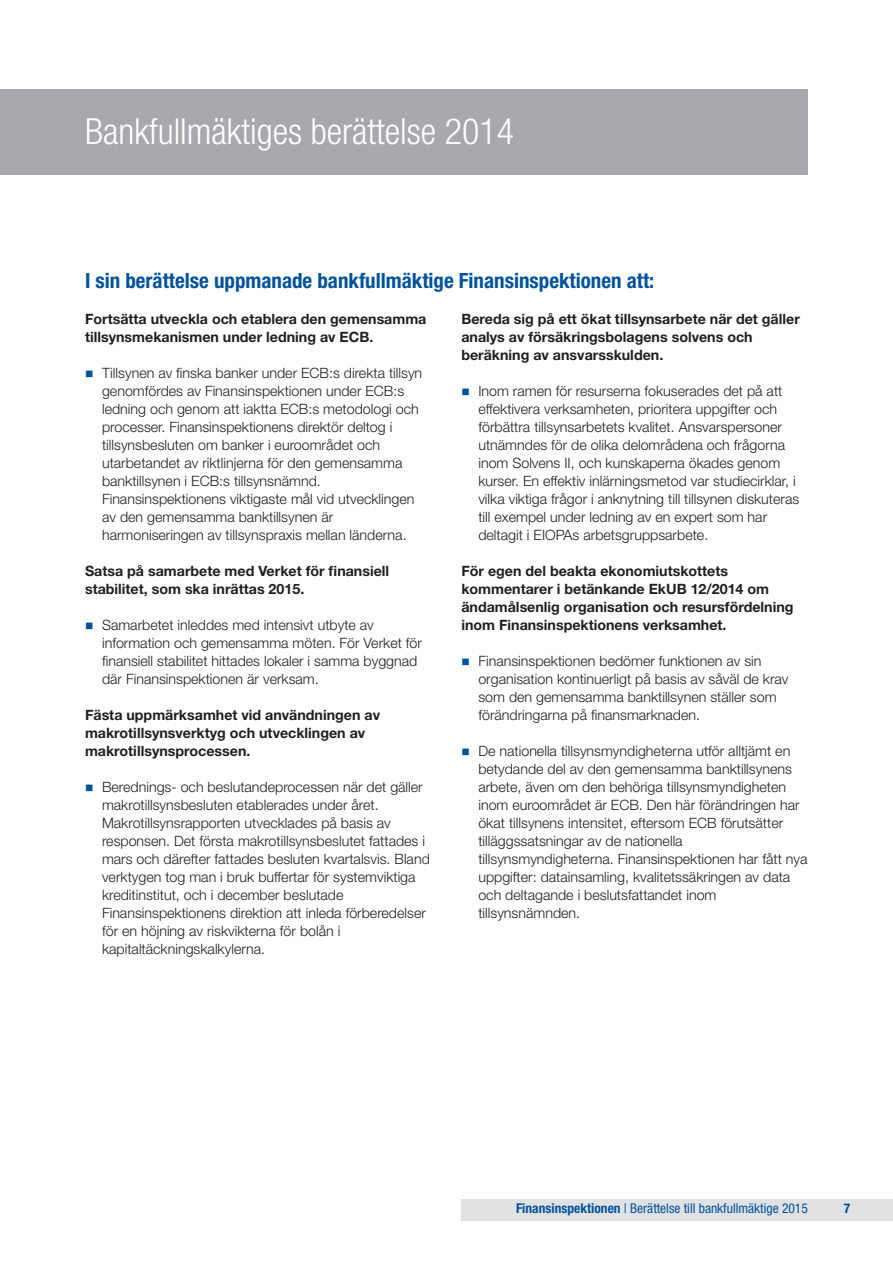
<style>
.page{position:relative;width:893px;height:1263px;background:#fff}
.page>*{position:absolute;margin:0;border:0;box-sizing:border-box;transform-origin:0 0}
.Pääotsikko_harmaalla{font:300 condensed 36px "Helvetica Neue LT Std";color:#fff}
.Otsikko{font:700 condensed 21px "Helvetica Neue LT Std";color:#015399}
.t1{font:300 14.25px/18px "Helvetica Neue LT Std";color:#231f20}
.Väliotsikko{font:700 14.25px/18px "Helvetica Neue LT Std";color:#231f20}
.t2{font:condensed 13.5px "Helvetica Neue LT Std";color:#015399}
.t3{font:700 condensed 13.5px "Helvetica Neue LT Std";color:#015399}
.s1{font-weight:700}
</style>
<div class="page">
<div style="left:461px;top:1199px;width:432px;height:21px;background:#e1e2e4"></div>
<div style="left:0;top:89px;width:808px;height:85px;background:#a8a9ad"></div>
<p class="Pääotsikko_harmaalla" style="left:85px;top:111px;width:430px">Bankfullmäktiges berättelse 2014</p>
<p class="Otsikko" style="left:85px;top:268px;width:571px">I sin berättelse uppmanade bankfullmäktige Finansinspektionen att:</p>
<p class="Väliotsikko" style="left:85px;top:310px;width:343px">Fortsätta utveckla och etablera den gemensamma tillsynsmekanismen under ledning av ECB.</p>
<p class="t1" style="left:102px;top:364px;width:322px">Tillsynen av finska banker under ECB:s direkta tillsyn genomfördes av Finansinspektionen under ECB:s ledning och genom att iaktta ECB:s metodologi och processer. Finansinspektionens direktör deltog i tillsynsbesluten om banker i euroområdet och utarbetandet av riktlinjerna för den gemensamma banktillsynen i ECB:s tillsynsnämnd.<br>Finansinspektionens viktigaste mål vid utvecklingen av den gemensamma banktillsynen är harmoniseringen av tillsynspraxis mellan länderna.</p>
<p class="Väliotsikko" style="left:85px;top:562px;width:306px">Satsa på samarbete med Verket för finansiell stabilitet, som ska inrättas 2015.</p>
<p class="t1" style="left:102px;top:616px;width:321px">Samarbetet inleddes med intensivt utbyte av information och gemensamma möten. För Verket för finansiell stabilitet hittades lokaler i samma byggnad där Finansinspektionen är verksam.</p>
<p class="Väliotsikko" style="left:85px;top:706px;width:297px">Fästa uppmärksamhet vid användningen av makrotillsynsverktyg och utvecklingen av makrotillsynsprocessen.</p>
<p class="t1" style="left:102px;top:778px;width:329px">Berednings- och beslutandeprocessen när det gäller makrotillsynsbesluten etablerades under året.<br>Makrotillsynsrapporten utvecklades på basis av responsen. Det första makrotillsynsbeslutet fattades i mars och därefter fattades besluten kvartalsvis. Bland verktygen tog man i bruk buffertar för systemviktiga kreditinstitut, och i december beslutade Finansinspektionens direktion att inleda förberedelser för en höjning av riskvikterna för bolån i kapitaltäckningskalkylerna.</p>
<p class="Väliotsikko" style="left:461px;top:310px;width:340px">Bereda sig på ett ökat tillsynsarbete när det gäller analys av försäkringsbolagens solvens och beräkning av ansvarsskulden.</p>
<p class="t1" style="left:478px;top:382px;width:322px">Inom ramen för resurserna fokuserades det på att effektivera verksamheten, prioritera uppgifter och förbättra tillsynsarbetets kvalitet. Ansvarspersoner utnämndes för de olika delområdena och frågorna inom Solvens II, och kunskaperna ökades genom kurser. En effektiv inlärningsmetod var studiecirklar, i vilka viktiga frågor i anknytning till tillsynen diskuteras till exempel under ledning av en expert som har deltagit i EIOPAs arbetsgruppsarbete.</p>
<p class="Väliotsikko" style="left:461px;top:562px;width:334px">För egen del beakta ekonomiutskottets kommentarer i betänkande EkUB 12/2014 om ändamålsenlig organisation och resursfördelning inom Finansinspektionens verksamhet.</p>
<p class="t1" style="left:478px;top:652px;width:312px">Finansinspektionen bedömer funktionen av sin organisation kontinuerligt på basis av såväl de krav som den gemensamma banktillsynen ställer som förändringarna på finansmarknaden.</p>
<p class="t1" style="left:478px;top:742px;width:331px">De nationella tillsynsmyndigheterna utför alltjämt en betydande del av den gemensamma banktillsynens arbete, även om den behöriga tillsynsmyndigheten inom euroområdet är ECB. Den här förändringen har ökat tillsynens intensitet, eftersom ECB förutsätter tilläggssatsningar av de nationella tillsynsmyndigheterna. Finansinspektionen har fått nya uppgifter: datainsamling, kvalitetssäkringen av data och deltagande i beslutsfattandet inom tillsynsnämnden.</p>
<p class="t2" style="left:516px;top:1200px;width:293px"><span class="s1">Finansinspektionen</span> | Berättelse till bankfullmäktige 2015</p>
<p class="t3" style="left:844px;top:1200px;width:8px">7</p>
</div>
